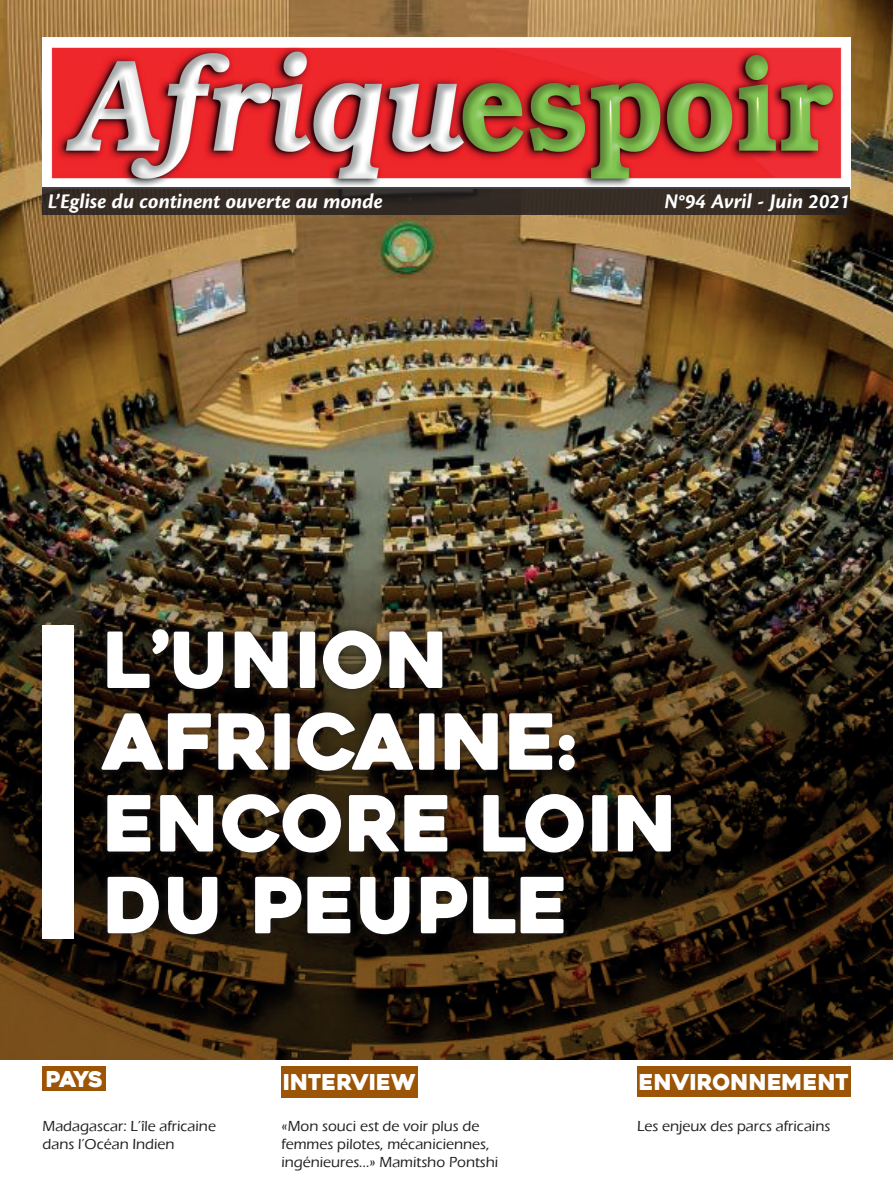
<style>
.page{position:relative;width:893px;height:1191px;background:#fff}
.page>*{position:absolute;margin:0;border:0;box-sizing:border-box;transform-origin:0 0}
.t1{font:77.1px/81.8px "Heavitas";color:#fff}
.t2{font:italic 700 21.75px "Cronos Pro";color:#fff}
.t3{font:21.75px "Heavitas";color:#fff}
.t4{font:500 15px/18px "Eras ITC";color:#231f20}
</style>
<div class="page">
<img style="left:0;top:0;width:893px;height:1059px">
<div style="left:43px;top:1066px;width:63px;height:25px;background:#9c5506"></div>
<img style="left:43px;top:38px;width:807px;height:150px">
<div style="left:281px;top:1066px;width:136px;height:31px;background:#9c5506"></div>
<div style="left:637px;top:1066px;width:213px;height:30px;background:#9c5506"></div>
<svg style="left:43px;top:188px;width:807px;height:27px;background:#332b25"></svg>
<div style="left:94px;top:621px;width:585px;height:321px;background:#231f20;opacity:.75"></div>
<div style="left:43px;top:625px;width:31px;height:313px;background:#fff"></div>
<h2 class="t2" style="left:48px;top:189px;width:337px">L’Eglise du continent ouverte au monde</h2>
<h2 class="t2" style="left:664px;top:189px;width:187px">N°94 Avril - Juin 2021</h2>
<h1 class="t1" style="left:103px;top:620px;width:576px">L’UNION<br>AFRICAINE:<br>ENCORE LOIN<br>DU PEUPLE</h1>
<h2 class="t3" style="left:46px;top:1065px;width:58px">PAYS</h2>
<h2 class="t3" style="left:283px;top:1069px;width:134px">INTERVIEW</h2>
<h2 class="t3" style="left:639px;top:1068px;width:212px">ENVIRONNEMENT</h2>
<p class="t4" style="left:43px;top:1117px;width:175px">Madagascar: L’île africaine dans l’Océan Indien</p>
<p class="t4" style="left:281px;top:1117px;width:218px">«Mon souci est de voir plus de femmes pilotes, mécaniciennes, ingénieures...» Mamitsho Pontshi</p>
<p class="t4" style="left:637px;top:1117px;width:195px">Les enjeux des parcs africains</p>
</div>
